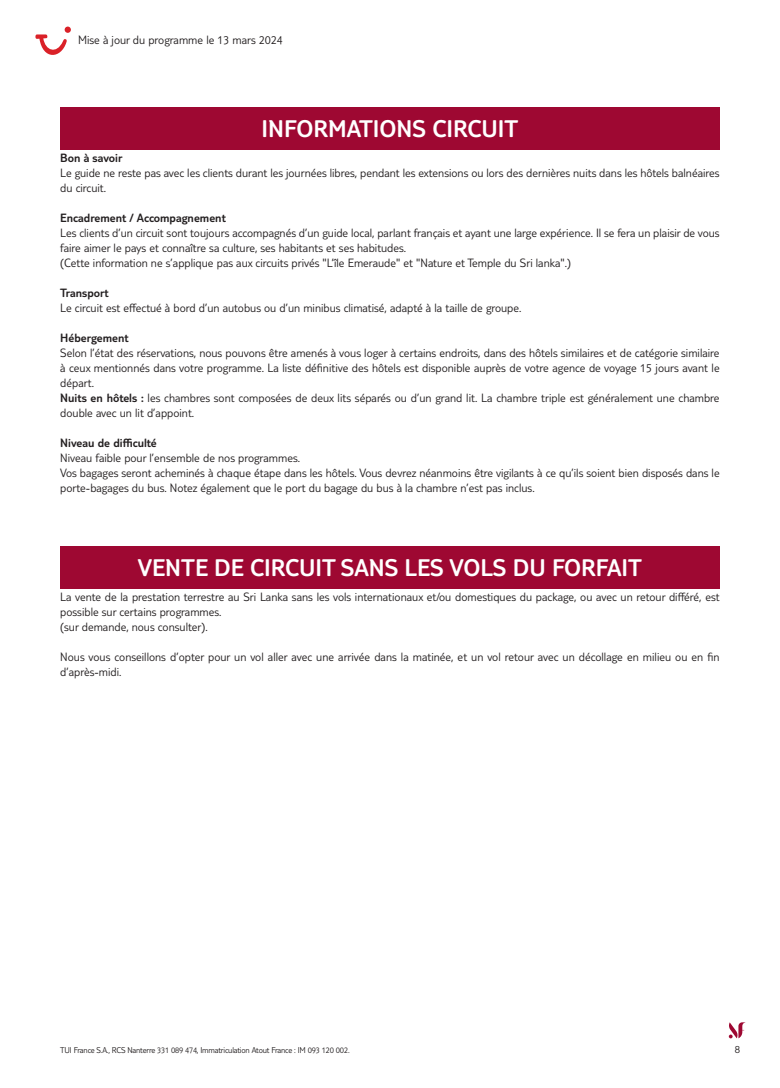
<style>
.page{position:relative;width:780px;height:1088px;background:#fff}
.page>*{position:absolute;margin:0;border:0;box-sizing:border-box;transform-origin:0 0}
.t1{font:300 25px "TUI Type";color:#fff}
.t2{font:300 12.5px/15px "TUI Type";color:#231f20}
.t3{font:300 12.5px "TUI Type";color:#231f20}
.t4{font:300 11.25px "TUI Type";color:#231f20}
.t5{font:300 8.75px "TUI Type";letter-spacing:-.02em;color:#231f20}
.s1{font-style:inherit}
</style>
<div class="page">
<svg style="left:728px;top:1022px;width:18px;height:16px"></svg>
<div style="left:60px;top:108px;width:659px;height:42px;background:#9e0832"></div>
<div style="left:60px;top:546px;width:659px;height:43px;background:#9e0832"></div>
<svg style="left:35px;top:27px;width:36px;height:28px"></svg>
<p class="t2" style="left:78px;top:32px;width:206px">Mise à jour du programme le 13 mars 2024</p>
<h1 class="t1" style="left:261px;top:115px;width:258px">INFORMATIONS CIRCUIT</h1>
<p class="t3" style="left:60px;top:151px;width:64px">Bon à savoir</p>
<p class="t2" style="left:60px;top:165px;width:661px">Le guide ne reste pas avec les clients durant les journées libres, pendant les extensions ou lors des dernières nuits dans les hôtels balnéaires du circuit.</p>
<p class="t3" style="left:60px;top:211px;width:167px">Encadrement / Accompagnement</p>
<p class="t2" style="left:60px;top:225px;width:661px">Les clients d’un circuit sont toujours accompagnés d’un guide local, parlant français et ayant une large expérience. Il se fera un plaisir de vous faire aimer le pays et connaître sa culture, ses habitants et ses habitudes.<br>(Cette information ne s’applique pas aux circuits privés "L’île Emeraude" et "Nature et Temple du Sri lanka".)</p>
<p class="t3" style="left:60px;top:286px;width:50px">Transport</p>
<p class="t2" style="left:60px;top:300px;width:462px">Le circuit est effectué à bord d’un autobus ou d’un minibus climatisé, adapté à la taille de groupe.</p>
<p class="t3" style="left:60px;top:331px;width:70px">Hébergement</p>
<p class="t2" style="left:60px;top:345px;width:661px">Selon l’état des réservations, nous pouvons être amenés à vous loger à certains endroits, dans des hôtels similaires et de catégorie similaire à ceux mentionnés dans votre programme. La liste définitive des hôtels est disponible auprès de votre agence de voyage 15 jours avant le départ.<br><span class="s1">Nuits en hôtels :</span> les chambres sont composées de deux lits séparés ou d’un grand lit. La chambre triple est généralement une chambre double avec un lit d’appoint.</p>
<p class="t3" style="left:60px;top:436px;width:98px">Niveau de difficulté</p>
<p class="t2" style="left:60px;top:450px;width:661px">Niveau faible pour l’ensemble de nos programmes.<br>Vos bagages seront acheminés à chaque étape dans les hôtels. Vous devrez néanmoins être vigilants à ce qu’ils soient bien disposés dans le porte-bagages du bus. Notez également que le port du bagage du bus à la chambre n’est pas inclus.</p>
<h1 class="t1" style="left:138px;top:553px;width:505px">VENTE DE CIRCUIT SANS LES VOLS DU FORFAIT</h1>
<p class="t2" style="left:60px;top:589px;width:661px">La vente de la prestation terrestre au Sri Lanka sans les vols internationaux et/ou domestiques du package, ou avec un retour différé, est possible sur certains programmes.<br>(sur demande, nous consulter).</p>
<p class="t2" style="left:60px;top:649px;width:660px">Nous vous conseillons d’opter pour un vol aller avec une arrivée dans la matinée, et un vol retour avec un décollage en milieu ou en fin d’après-midi.</p>
<p class="t5" style="left:60px;top:1045px;width:291px">TUI France S.A., RCS Nanterre 331 089 474, Immatriculation Atout France : IM 093 120 002.</p>
<p class="t4" style="left:734px;top:1042px;width:7px">8</p>
</div>
